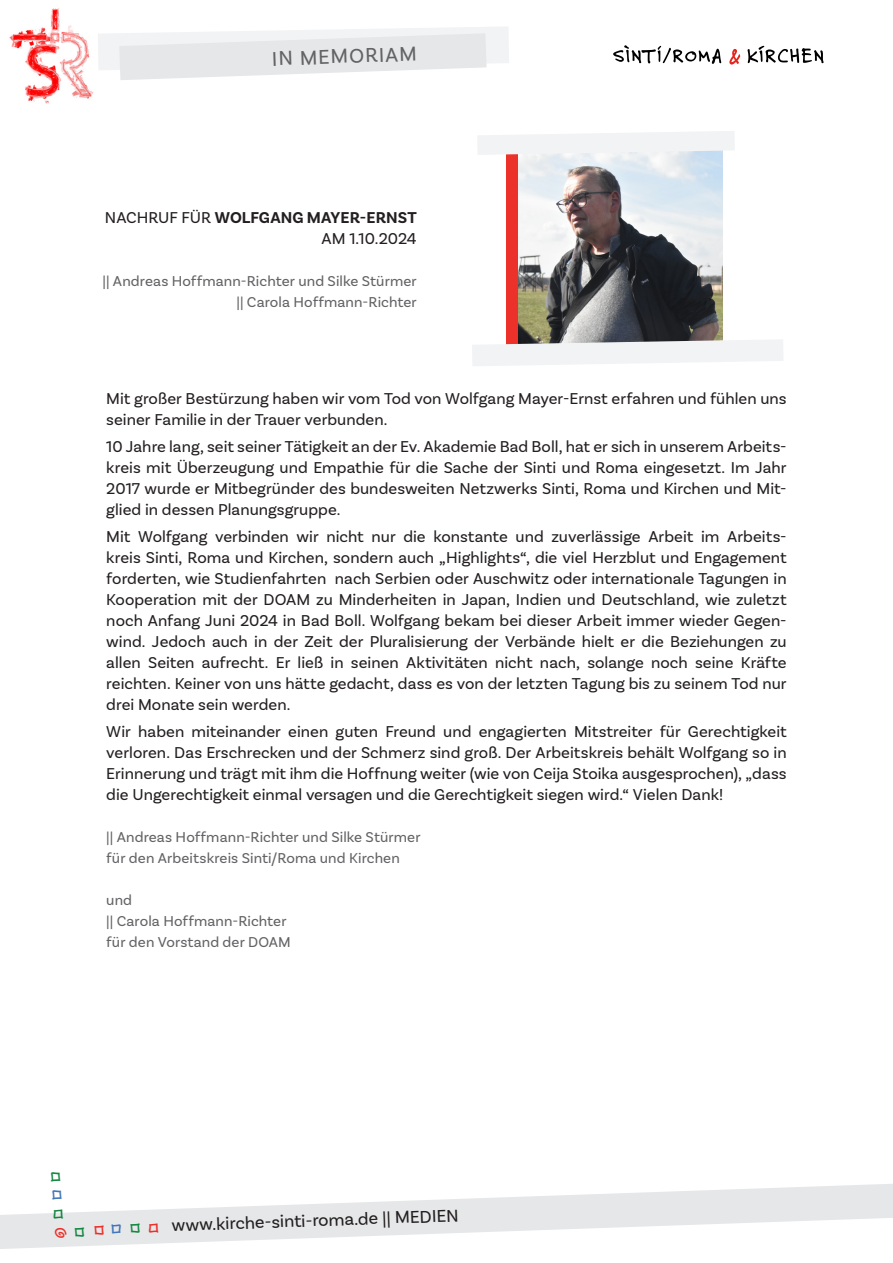
<style>
.page{position:relative;width:893px;height:1263px;background:#fff}
.page>*{position:absolute;margin:0;border:0;box-sizing:border-box;transform-origin:0 0}
.t1{font:21px "Basic Sans";color:#636366}
.t2{font:18px "Basic Sans";color:#231f20}
.t3{font:16.5px/21px "Basic Sans";color:#231f20;text-align:justify}
.t4{font:15px/21px "Basic Sans";letter-spacing:.005em;color:#636366}
.s1{font-weight:700}
</style>
<div class="page">
<div style="left:506px;top:142px;width:159px;height:210px;background:#ec312b"></div>
<svg style="left:0;top:1184px;width:893px;height:65px;fill:#e6e7e9"></svg>
<img style="left:9px;top:8px;width:84px;height:96px">
<svg style="left:613px;top:45px;width:108px;height:19px"></svg>
<svg style="left:729px;top:49px;width:11px;height:16px"></svg>
<svg style="left:747px;top:46px;width:77px;height:17px"></svg>
<svg style="left:98px;top:27px;width:411px;height:53px"></svg>
<img style="left:519px;top:155px;width:204px;height:184px">
<svg style="left:477px;top:131px;width:258px;height:24px"></svg>
<svg style="left:472px;top:339px;width:311px;height:27px"></svg>
<svg style="left:55px;top:1228px;width:12px;height:10px"></svg>
<svg style="left:94px;top:1226px;width:10px;height:9px"></svg>
<svg style="left:111px;top:1224px;width:10px;height:10px"></svg>
<svg style="left:75px;top:1227px;width:10px;height:10px"></svg>
<svg style="left:53px;top:1210px;width:10px;height:9px"></svg>
<svg style="left:51px;top:1184px;width:11px;height:15px"></svg>
<svg style="left:130px;top:1223px;width:10px;height:10px"></svg>
<svg style="left:149px;top:1223px;width:9px;height:10px"></svg>
<p class="t1" style="left:272px;top:46px;width:146px;rotate:-2deg">IN MEMORIAM</p>
<p class="t3" style="left:105px;top:207px;width:313px;text-align:right">NACHRUF FÜR <span class="s1">WOLFGANG MAYER-ERNST<br></span>AM 1.10.2024</p>
<p class="t4" style="left:102px;top:270px;width:316px;text-align:right">|| Andreas Hoffmann-Richter und Silke Stürmer || Carola Hoffmann-Richter</p>
<p class="t3" style="left:106px;top:387px;width:682px">Mit großer Bestürzung haben wir vom Tod von Wolfgang Mayer-Ernst erfahren und fühlen uns seiner Familie in der Trauer verbunden.</p>
<p class="t3" style="left:106px;top:435px;width:682px">10 Jahre lang, seit seiner Tätigkeit an der Ev. Akademie Bad Boll, hat er sich in unserem Arbeits&shy;kreis mit Überzeugung und Empathie für die Sache der Sinti und Roma eingesetzt. Im Jahr 2017 wurde er Mitbegründer des bundesweiten Netzwerks Sinti, Roma und Kirchen und Mit&shy;glied in dessen Planungsgruppe.</p>
<p class="t3" style="left:106px;top:525px;width:682px">Mit Wolfgang verbinden wir nicht nur die konstante und zuverlässige Arbeit im Arbeits&shy;kreis Sinti, Roma und Kirchen, sondern auch „Highlights“, die viel Herzblut und Engagement forderten, wie Studienfahrten nach Serbien oder Auschwitz oder internationale Tagungen in Kooperation mit der DOAM zu Minderheiten in Japan, Indien und Deutschland, wie zuletzt noch Anfang Juni 2024 in Bad Boll. Wolfgang bekam bei dieser Arbeit immer wieder Gegen&shy;wind. Jedoch auch in der Zeit der Pluralisierung der Verbände hielt er die Beziehungen zu allen Seiten aufrecht. Er ließ in seinen Aktivitäten nicht nach, solange noch seine Kräfte reichten. Keiner von uns hätte gedacht, dass es von der letzten Tagung bis zu seinem Tod nur drei Monate sein werden.</p>
<p class="t3" style="left:106px;top:720px;width:682px">Wir haben miteinander einen guten Freund und engagierten Mitstreiter für Gerechtigkeit verloren. Das Erschrecken und der Schmerz sind groß. Der Arbeitskreis behält Wolfgang so in Erinnerung und trägt mit ihm die Hoffnung weiter (wie von Ceija Stoika ausgesprochen), „dass die Ungerechtigkeit einmal versagen und die Gerechtigkeit siegen wird.“ Vielen Dank!</p>
<p class="t4" style="left:106px;top:826px;width:316px">|| Andreas Hoffmann-Richter und Silke Stürmer für den Arbeitskreis Sinti/Roma und Kirchen</p>
<p class="t4" style="left:106px;top:889px;width:186px">und<br>|| Carola Hoffmann-Richter für den Vorstand der DOAM</p>
<p class="t2" style="left:171px;top:1214px;width:289px;rotate:-2deg">www.kirche-sinti-roma.de || MEDIEN</p>
</div>
